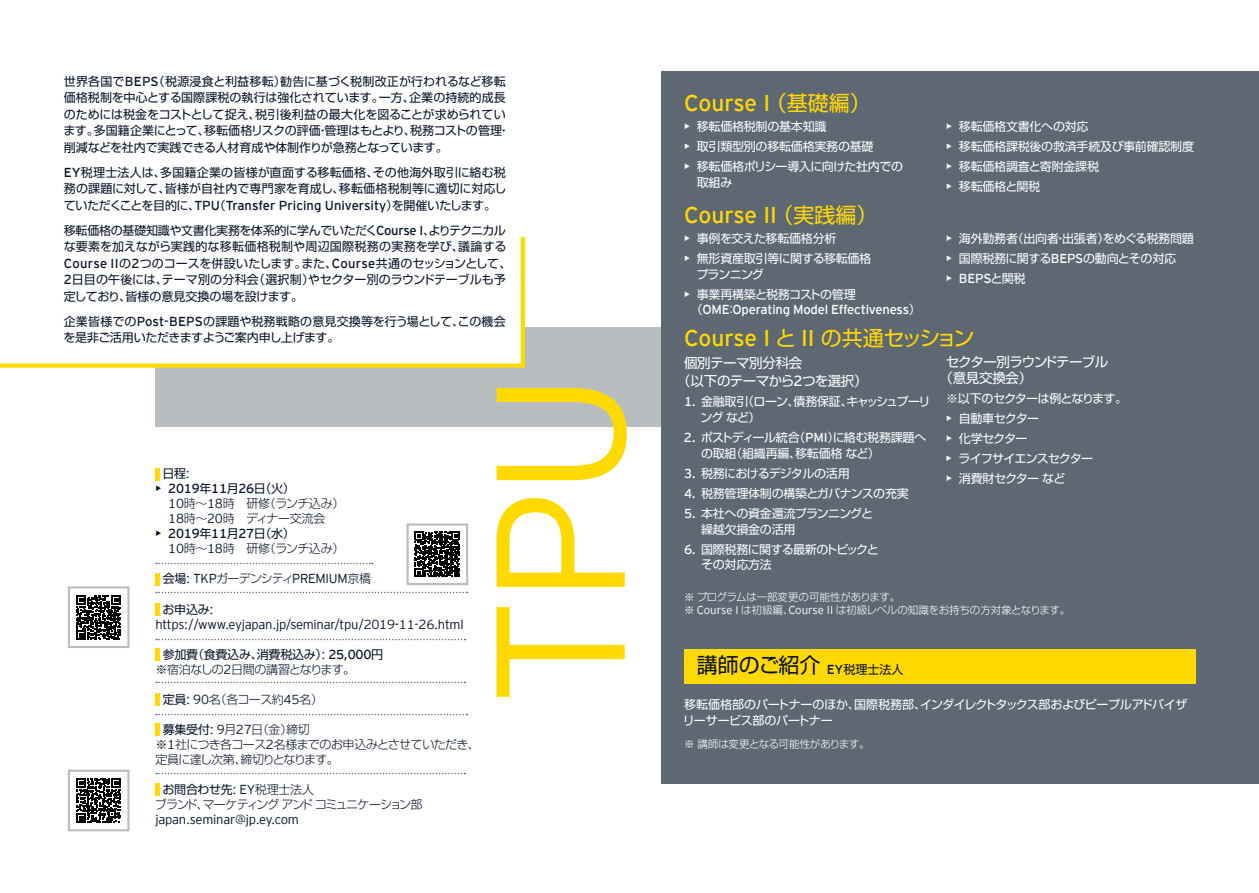
<style>
.page{position:relative;width:1259px;height:893px;background:#fff}
.page>*{position:absolute;margin:0;border:0;box-sizing:border-box;transform-origin:0 0}
.t1{font:300 183px "EY Interstate";color:#ffd900}
.t2{font:22.8px "EY Interstate";letter-spacing:-.01em;color:#ffd900}
.t3{font:21px "Shin Go Pro";color:#081227}
.t4{font:13.5px/18px "Shin Go Pro";letter-spacing:-.045em;color:#fff}
.t5{font:300 13.05px "EY Interstate";letter-spacing:-.02em;color:#081227}
.t6{font:13.05px "EY Interstate";letter-spacing:-.005em;color:#081227}
.t7{font:13.05px "EY Interstate";letter-spacing:-.02em;color:#fff}
.t8{font:12px/16.5px "Shin Go Pro";color:#081227}
.t9{font:12px/15.8px "Shin Go Pro";letter-spacing:-.02em;color:#fff}
.t10{font:300 12px/15px "Shin Go Pro";letter-spacing:-.055em;color:#081227}
.t11{font:300 12px/15px "Shin Go Pro";letter-spacing:-.09em;color:#081227}
.t12{font:12px/15.8px "Shin Go Pro";letter-spacing:-.055em;color:#fff}
.t13{font:12px "Shin Go Pro";letter-spacing:-.045em;color:#fff}
.t14{font:12px "Shin Go Pro";letter-spacing:-.07em;color:#fff}
.t15{font:12px "Shin Go Pro";letter-spacing:-.05em;color:#fff}
.t16{font:12px "Shin Go Pro";letter-spacing:-.075em;color:#fff}
.t17{font:300 10.5px/13.5px "Shin Go Pro";letter-spacing:-.02em;color:#fff}
.s1{font-family:"EY Interstate";font-size:13.05px}
.s2{font-family:"Shin Go Pro";font-size:12px}
.s3{font-family:"EY Interstate";font-weight:300;font-size:13.05px}
.s4{font-family:"Shin Go Pro";font-weight:400;font-size:12px}
.s5{font-weight:400}
.s6{font-family:"EY Interstate";font-weight:400;font-size:13.05px}
.s7{font-family:"Shin Go Pro";font-size:21px}
.s8{font-family:"EY Interstate";font-size:14.7px}
.s9{font-family:"EY Interstate";font-size:11.4px}
.s10{font-size:12px}
</style>
<div class="page">
<div style="left:156px;top:327px;width:580px;height:100px;background:#b8bdc0"></div>
<div style="left:64px;top:44px;width:459px;height:319px;background:#fff"></div>
<div style="left:661px;top:71px;width:598px;height:712px;background:#5e6873"></div>
<div style="left:684px;top:649px;width:511px;height:34px;background:#ffd900"></div>
<div style="left:155px;top:468px;width:5px;height:13px;background:#ffd900"></div>
<svg style="left:156px;top:563px;width:216px;height:1px"></svg>
<div style="left:155px;top:573px;width:5px;height:13px;background:#ffd900"></div>
<svg style="left:156px;top:592px;width:311px;height:1px"></svg>
<div style="left:155px;top:603px;width:5px;height:13px;background:#ffd900"></div>
<svg style="left:156px;top:639px;width:309px;height:1px"></svg>
<div style="left:155px;top:648px;width:5px;height:13px;background:#ffd900"></div>
<svg style="left:156px;top:682px;width:309px;height:1px"></svg>
<div style="left:155px;top:693px;width:5px;height:13px;background:#ffd900"></div>
<svg style="left:156px;top:714px;width:311px;height:1px"></svg>
<div style="left:155px;top:723px;width:5px;height:13px;background:#ffd900"></div>
<svg style="left:156px;top:773px;width:309px;height:1px"></svg>
<div style="left:155px;top:783px;width:5px;height:13px;background:#ffd900"></div>
<div style="left:0;top:363px;width:523px;height:5px;background:#ffd900"></div>
<svg style="left:521px;top:237px;width:4px;height:131px"></svg>
<svg style="left:76px;top:595px;width:45px;height:45px"></svg>
<div style="left:68px;top:586px;width:61px;height:62px;border:2px solid #b8bdc0"></div>
<svg style="left:76px;top:778px;width:45px;height:45px"></svg>
<div style="left:68px;top:770px;width:61px;height:61px;border:2px solid #b8bdc0"></div>
<svg style="left:415px;top:532px;width:45px;height:45px"></svg>
<div style="left:406px;top:523px;width:62px;height:62px;border:2px solid #b8bdc0"></div>
<p class="t8" style="left:63px;top:71px;width:448px">世界各国で<span class="s1">BEPS</span>（税源浸食と利益移転）勧告に基づく税制改正が行われるなど移転価格税制を中心とする国際課税の執行は強化されています。一方、企業の持続的成長のためには税金をコストとして捉え、税引後利益の最大化を図ることが求められています。多国籍企業にとって、移転価格リスクの評価・管理はもとより、税務コストの管理・削減などを社内で実践できる人材育成や体制作りが急務となっています。</p>
<p class="t8" style="left:64px;top:162px;width:444px"><span class="s1">EY</span>税理士法人は、多国籍企業の皆様が直面する移転価格、その他海外取引に絡む税務の課題に対して、皆様が自社内で専門家を育成し、移転価格税制等に適切に対応し</p>
<p class="t6" style="left:64px;top:196px;width:434px"><span class="s2">ていただくことを目的に、</span>TPU<span class="s2">（</span>Transfer Pricing University<span class="s2">）を開催いたします。</span></p>
<p class="t8" style="left:64px;top:220px;width:449px">移転価格の基礎知識や文書化実務を体系的に学んでいただく<span class="s1">Course I</span>、よりテクニカルな要素を加えながら実践的な移転価格税制や周辺国際税務の実務を学び、議論する<span class="s1">Course II</span>の<span class="s1">2</span>つのコースを併設いたします。また、<span class="s1">Course</span>共通のセッションとして、<span class="s1">2</span>日目の午後には、テーマ別の分科会（選択制）やセクター別のラウンドテーブルも予定しており、皆様の意見交換の場を設けます。</p>
<p class="t8" style="left:63px;top:311px;width:444px">企業皆様での<span class="s1">Post-BEPS</span>の課題や税務戦略の意見交換等を行う場として、この機会を是非ご活用いただきますようご案内申し上げます。</p>
<p class="t8" style="left:163px;top:464px;width:29px">日程<span class="s3">:</span></p>
<p class="t6" style="left:155px;top:480px;width:141px">• 2019<span class="s2">年</span>11<span class="s2">月</span>26<span class="s2">日（火）</span></p>
<p class="t10" style="left:168px;top:495px;width:178px"><span class="s1">10</span>時～<span class="s1">18</span>時　研修（ランチ込み）<br><span class="s1">18</span>時～<span class="s1">20</span>時　ディナー交流会</p>
<p class="t6" style="left:155px;top:525px;width:141px">• 2019<span class="s2">年</span>11<span class="s2">月</span>27<span class="s2">日（水）</span></p>
<p class="t10" style="left:168px;top:540px;width:178px"><span class="s1">10</span>時～<span class="s1">18</span>時　研修（ランチ込み）</p>
<p class="t5" style="left:163px;top:570px;width:210px"><span class="s4">会場</span>: TKP<span class="s2">ガーデンシティ</span>PREMIUM<span class="s2">京橋</span></p>
<p class="t8" style="left:163px;top:599px;width:52px">お申込み<span class="s3">:</span></p>
<p class="t5" style="left:155px;top:615px;width:310px">https://www.eyjapan.jp/seminar/tpu/2019-11-26.html</p>
<p class="t10" style="left:155px;top:645px;width:229px;text-indent:7px"><span class="s5">参加費（食費込み、消費税込み）</span><span class="s1">:</span> <span class="s6">25,000</span><span class="s5">円</span>※宿泊なしの<span class="s1">2</span>日間の講習となります。</p>
<p class="t10" style="left:163px;top:690px;width:162px"><span class="s5">定員</span><span class="s1">: 90</span>名（各コース約<span class="s1">45</span>名）</p>
<p class="t10" style="left:155px;top:720px;width:326px;text-indent:7px"><span class="s5">募集受付</span><span class="s1">: 9</span>月<span class="s1">27</span>日（金）締切<br>※<span class="s1">1</span>社につき各コース<span class="s1">2</span>名様までのお申込みとさせていただき、定員に達し次第、締切りとなります。</p>
<p class="t11" style="left:155px;top:780px;width:269px;text-indent:8px"><span class="s5">お問合わせ先</span><span class="s1">: EY</span>税理士法人<br>ブランド、マーケティングアンドコミュニケーション部</p>
<p class="t5" style="left:155px;top:810px;width:145px">japan.seminar@jp.ey.com</p>
<h1 class="t1" style="left:430px;top:706px;width:335px;rotate:-90deg">TPU</h1>
<h2 class="t2" style="left:684px;top:87px;width:188px">Course I <span class="s7">（基礎編）</span></h2>
<p class="t9" style="left:684px;top:118px;width:144px"><span class="s1">•</span> 移転価格税制の基本知識</p>
<p class="t9" style="left:684px;top:138px;width:191px"><span class="s1">•</span> 取引類型別の移転価格実務の基礎</p>
<p class="t9" style="left:697px;top:158px;width:208px;text-indent:-13px"><span class="s1">•</span> 移転価格ポリシー導入に向けた社内での取組み</p>
<h2 class="t2" style="left:684px;top:199px;width:195px">Course II <span class="s7">（実践編）</span></h2>
<p class="t9" style="left:684px;top:229px;width:154px"><span class="s1">•</span> 事例を交えた移転価格分析</p>
<p class="t9" style="left:696px;top:249px;width:176px;text-indent:-12px"><span class="s1">•</span> 無形資産取引等に関する移転価格プランニング</p>
<p class="t9" style="left:684px;top:285px;width:173px"><span class="s1">•</span> 事業再構築と税務コストの管理</p>
<p class="t7" style="left:691px;top:301px;width:231px"><span class="s2">（</span>OME<span class="s2">：</span>Operating Model Effectiveness<span class="s2">）</span></p>
<p class="t9" style="left:946px;top:118px;width:144px"><span class="s1">•</span> 移転価格文書化への対応</p>
<p class="t9" style="left:946px;top:138px;width:249px"><span class="s1">•</span> 移転価格課税後の救済手続及び事前確認制度</p>
<p class="t9" style="left:946px;top:158px;width:154px"><span class="s1">•</span> 移転価格調査と寄附金課税</p>
<p class="t9" style="left:946px;top:178px;width:95px"><span class="s1">•</span> 移転価格と関税</p>
<p class="t9" style="left:946px;top:229px;width:249px"><span class="s1">•</span> 海外勤務者（出向者・出張者）をめぐる税務問題</p>
<p class="t9" style="left:946px;top:249px;width:231px"><span class="s1">•</span> 国際税務に関する<span class="s1">BEPS</span>の動向とその対応</p>
<p class="t7" style="left:946px;top:269px;width:81px">• BEPS<span class="s2">と関税</span></p>
<h2 class="t2" style="left:684px;top:322px;width:292px">Course I <span class="s7">と</span> II <span class="s7">の共通セッション</span></h2>
<p class="t4" style="left:677px;top:353px;width:192px;text-indent:7px">個別テーマ別分科会<br>（以下のテーマから<span class="s8">2</span>つを選択）</p>
<p class="t12" style="left:700px;top:392px;width:231px;text-indent:-17px"><span class="s1">1.</span> 金融取引（ローン、債務保証、キャッシュプーリングなど）</p>
<p class="t9" style="left:701px;top:428px;width:227px;text-indent:-17px"><span class="s1">2.</span> ポストディール統合（<span class="s1">PMI</span>）に絡む税務課題への取組（組織再編、移転価格など）</p>
<p class="t15" style="left:684px;top:463px;width:167px"><span class="s1">3.</span> 税務におけるデジタルの活用</p>
<p class="t9" style="left:684px;top:484px;width:226px"><span class="s1">4.</span> 税務管理体制の構築とガバナンスの充実</p>
<p class="t9" style="left:701px;top:504px;width:173px;text-indent:-17px"><span class="s1">5.</span> 本社への資金還流プランニングと繰越欠損金の活用</p>
<p class="t9" style="left:701px;top:540px;width:179px;text-indent:-17px"><span class="s1">6.</span> 国際税務に関する最新のトピックとその対応方法</p>
<p class="t4" style="left:939px;top:352px;width:170px;line-height:16.5px;text-indent:7px">セクター別ラウンドテーブル（意見交換会）</p>
<p class="t14" style="left:946px;top:389px;width:182px">※以下のセクターは例となります。</p>
<p class="t13" style="left:946px;top:409px;width:94px"><span class="s1">•</span> 自動車セクター</p>
<p class="t9" style="left:946px;top:429px;width:83px"><span class="s1">•</span> 化学セクター</p>
<p class="t16" style="left:946px;top:449px;width:149px"><span class="s1">•</span> ライフサイエンスセクター</p>
<p class="t13" style="left:946px;top:469px;width:121px"><span class="s1">•</span> 消費財セクターなど</p>
<p class="t17" style="left:684px;top:589px;width:388px">※ プログラムは一部変更の可能性があります。<br>※ <span class="s9">Course I</span> は初級編、<span class="s9">Course II</span> は初級レベルの知識をお持ちの方対象となります。</p>
<h3 class="t3" style="left:697px;top:648px;width:208px">講師のご紹介 <span class="s1">EY</span><span class="s10">税理士法人</span></h3>
<p class="t9" style="left:683px;top:695px;width:506px">移転価格部のパートナーのほか、国際税務部、インダイレクトタックス部およびピープルアドバイザリーサービス部のパートナー</p>
<p class="t17" style="left:684px;top:736px;width:187px">※ 講師は変更となる可能性があります。</p>
</div>
